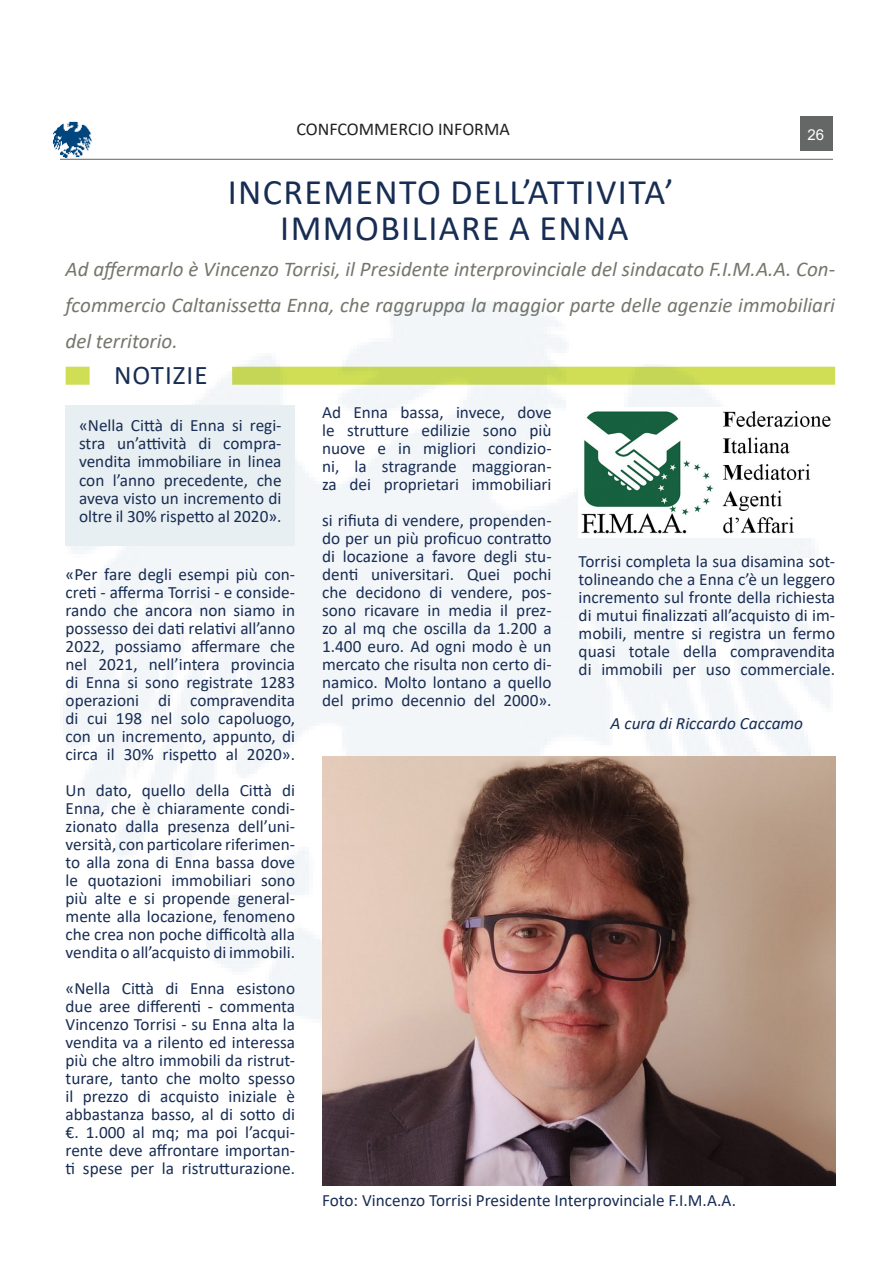
<style>
.page{position:relative;width:893px;height:1263px;background:#fff}
.page>*{position:absolute;margin:0;border:0;box-sizing:border-box;transform-origin:0 0}
.SOTTOTITOLO_2{font:36px "Calibri";letter-spacing:.04em;color:#182d54}
.SOTTOTITOLO_2-2{font:27px "Calibri";letter-spacing:.04em;color:#182d54}
.SOTTOTITOLO_2-3{font:italic 21px/36px "Calibri";color:#73776c;text-align:justify}
.t1{font:18px "Calibri";color:#231f20}
.CORPO_TESTO_ARTCOLO{font:17.25px/18px "Calibri";color:#182d54;text-align:justify}
.CORPO_TESTO_ARTCOLO-2{font:italic 17.25px "Calibri";color:#182d54}
.t2{font:15px "Arial";color:#fff}
</style>
<div class="page">
<div style="left:798px;top:116px;width:35px;height:35px;background:#656666"></div>
<hr style="left:60px;top:159px;width:773px;height:1px;background:#73776c">
<div style="left:457px;top:115px;width:342px;height:43px;background:#fff"></div>
<img style="left:106px;top:158px;width:149px;height:2px">
<img style="left:52px;top:121px;width:54px;height:39px">
<img style="left:63px;top:301px;width:770px;height:718px">
<div style="left:66px;top:405px;width:229px;height:141px;background:#e8eff2"></div>
<img style="left:579px;top:407px;width:254px;height:131px">
<img style="left:322px;top:756px;width:513px;height:429px">
<p class="t1" style="left:296px;top:117px;width:215px">CONFCOMMERCIO INFORMA</p>
<p class="t2" style="left:807px;top:124px;width:18px">26</p>
<p class="SOTTOTITOLO_2" style="left:228px;top:167px;width:447px">INCREMENTO DELL’ATTIVITA’</p>
<p class="SOTTOTITOLO_2" style="left:280px;top:203px;width:350px">IMMOBILIARE A ENNA</p>
<p class="SOTTOTITOLO_2-3" style="left:66px;top:250px;width:771px">Ad affermarlo è Vincenzo Torrisi, il Presidente interprovinciale del sindacato F.I.M.A.A. Con&shy;fcommercio Caltanissetta Enna, che raggruppa la maggior parte delle agenzie immobiliari del territorio.</p>
<p class="SOTTOTITOLO_2-2" style="left:114px;top:356px;width:95px">NOTIZIE</p>
<p class="CORPO_TESTO_ARTCOLO" style="left:79px;top:416px;width:204px">«Nella Città di Enna si regi&shy;stra un’attività di compra&shy;vendita immobiliare in linea con l’anno precedente, che aveva visto un incremento di oltre il 30% rispetto al 2020».</p>
<p class="CORPO_TESTO_ARTCOLO" style="left:322px;top:403px;width:231px">Ad Enna bassa, invece, dove le strutture edilizie sono più nuove e in migliori condizio&shy;ni, la stragrande maggioran&shy;za dei proprietari immobiliari</p>
<p class="CORPO_TESTO_ARTCOLO" style="left:322px;top:511px;width:231px">si rifiuta di vendere, propenden&shy;do per un più proficuo contratto di locazione a favore degli stu&shy;denti universitari. Quei pochi che decidono di vendere, pos&shy;sono ricavare in media il prez&shy;zo al mq che oscilla da 1.200 a 1.400 euro. Ad ogni modo è un mercato che risulta non certo di&shy;namico. Molto lontano a quello del primo decennio del 2000».</p>
<p class="CORPO_TESTO_ARTCOLO" style="left:579px;top:551px;width:258px">Torrisi completa la sua disamina sot&shy;tolineando che a Enna c’è un leggero incremento sul fronte della richiesta di mutui finalizzati all’acquisto di im&shy;mobili, mentre si registra un fermo quasi totale della compravendita di immobili per uso commerciale.</p>
<p class="CORPO_TESTO_ARTCOLO-2" style="left:611px;top:711px;width:194px">A cura di Riccardo Caccamo</p>
<p class="CORPO_TESTO_ARTCOLO" style="left:66px;top:565px;width:231px">«Per fare degli esempi più con&shy;creti - afferma Torrisi - e conside&shy;rando che ancora non siamo in possesso dei dati relativi all’anno 2022, possiamo affermare che nel 2021, nell’intera provincia di Enna si sono registrate 1283 operazioni di compravendita di cui 198 nel solo capoluogo, con un incremento, appunto, di circa il 30% rispetto al 2020».</p>
<p class="CORPO_TESTO_ARTCOLO" style="left:66px;top:781px;width:231px">Un dato, quello della Città di Enna, che è chiaramente condi&shy;zionato dalla presenza dell’uni&shy;versità, con particolare riferimen&shy;to alla zona di Enna bassa dove le quotazioni immobiliari sono più alte e si propende general&shy;mente alla locazione, fenomeno che crea non poche difficoltà alla vendita o all’acquisto di immobili.</p>
<p class="CORPO_TESTO_ARTCOLO" style="left:66px;top:979px;width:231px">«Nella Città di Enna esistono due aree differenti - commenta Vincenzo Torrisi - su Enna alta la vendita va a rilento ed interessa più che altro immobili da ristrut&shy;turare, tanto che molto spesso il prezzo di acquisto iniziale è abbastanza basso, al di sotto di €. 1.000 al mq; ma poi l’acqui&shy;rente deve affrontare importan&shy;ti spese per la ristrutturazione.</p>
<p class="CORPO_TESTO_ARTCOLO" style="left:322px;top:1190px;width:415px">Foto: Vincenzo Torrisi Presidente Interprovinciale F.I.M.A.A.</p>
</div>
